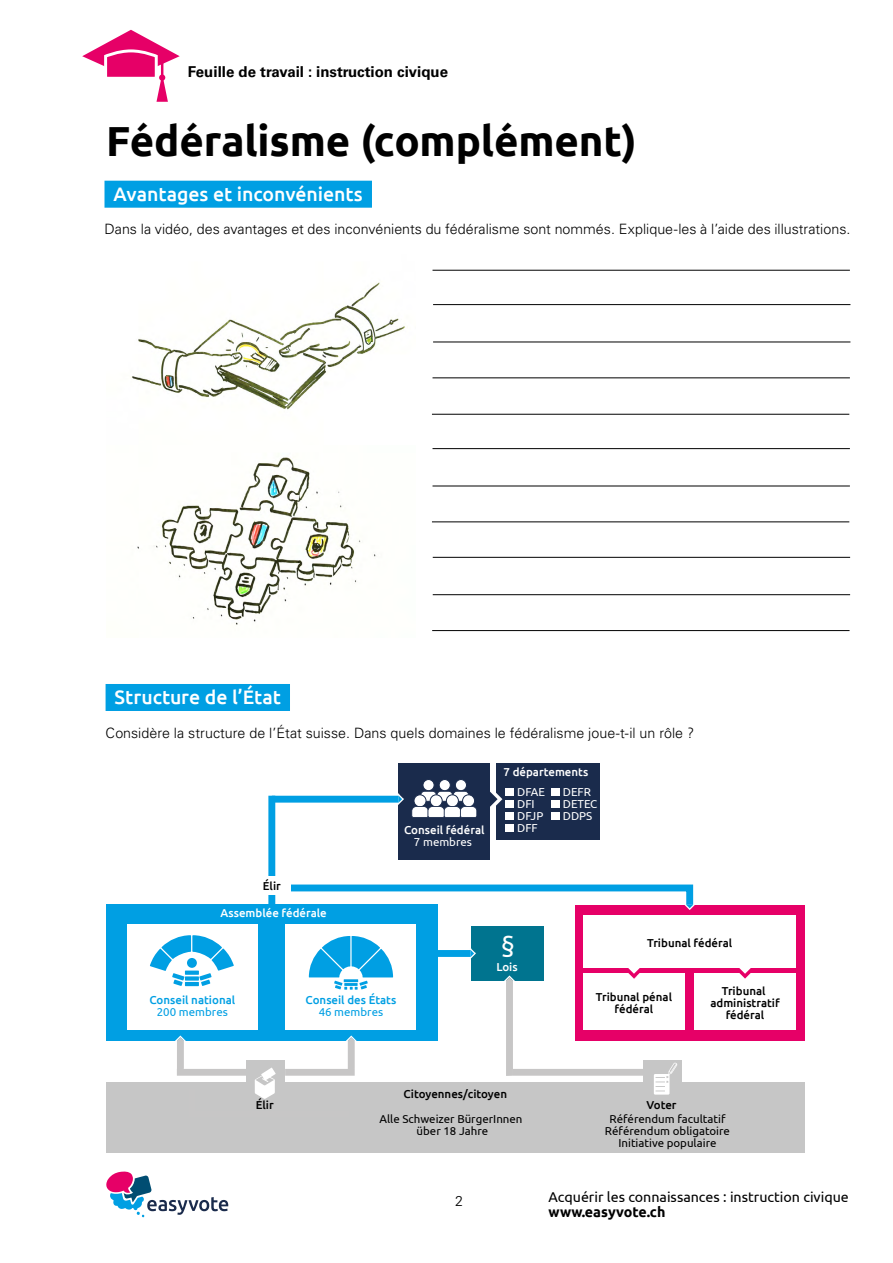
<style>
.page{position:relative;width:893px;height:1263px;background:#fff}
.page>*{position:absolute;margin:0;border:0;box-sizing:border-box;transform-origin:0 0}
.t1{font:700 42px "Ubuntu";letter-spacing:-.005em;color:#000}
.t2{font:26.25px "Ubuntu";color:#fff}
.t3{font:500 19.5px "Ubuntu";letter-spacing:-.005em;color:#fff}
.t4{font:700 15px "Univers LT Std";color:#000}
.t5{font:300 14.25px "Univers LT Std";color:#000}
.t6{font:14.25px "Ubuntu";color:#000}
.t7{font:700 14.25px "Ubuntu";color:#000}
.t8{font:11.55px/12px "Ubuntu";color:#000;text-align:center}
.t9{font:500 11.55px/12px "Ubuntu";color:#000;text-align:center}
.t10{font:500 11.55px "Ubuntu";color:#fff}
.t11{font:11.55px/12px "Ubuntu";color:#fff}
.t12{font:500 11.55px "Ubuntu";color:#009fe3}
.t13{font:11.55px "Ubuntu";color:#009fe3}
</style>
<div class="page">
<svg style="left:106px;top:1171px;width:122px;height:46px"></svg>
<svg style="left:82px;top:30px;width:98px;height:72px"></svg>
<hr style="left:433px;top:304px;width:417px;height:1px;background:#000">
<hr style="left:432px;top:270px;width:418px;height:1px;background:#000">
<hr style="left:433px;top:342px;width:417px;height:1px;background:#000">
<hr style="left:432px;top:378px;width:418px;height:1px;background:#000">
<hr style="left:432px;top:448px;width:418px;height:1px;background:#000">
<hr style="left:432px;top:414px;width:417px;height:1px;background:#000">
<hr style="left:432px;top:486px;width:418px;height:1px;background:#000">
<hr style="left:432px;top:522px;width:417px;height:1px;background:#000">
<hr style="left:433px;top:557px;width:417px;height:1px;background:#000">
<hr style="left:433px;top:594px;width:417px;height:1px;background:#000">
<hr style="left:432px;top:630px;width:417px;height:1px;background:#000">
<div style="left:104px;top:181px;width:268px;height:27px;background:#009fe3"></div>
<img style="left:131px;top:282px;width:274px;height:343px">
<div style="left:106px;top:684px;width:184px;height:27px;background:#009fe3"></div>
<div style="left:470px;top:926px;width:73px;height:54px;background:#00748f"></div>
<div style="left:496px;top:763px;width:104px;height:77px;background:#1a2b4c"></div>
<svg style="left:490px;top:791px;width:12px;height:16px"></svg>
<div style="left:106px;top:904px;width:331px;height:137px;background:#009fe3"></div>
<div style="left:399px;top:763px;width:91px;height:97px;background:#1a2b4c"></div>
<div style="left:285px;top:924px;width:131px;height:105px;background:#fff"></div>
<div style="left:127px;top:924px;width:131px;height:105px;background:#fff"></div>
<div style="left:575px;top:905px;width:230px;height:136px;background:#e60067"></div>
<div style="left:583px;top:973px;width:102px;height:56px;background:#fff"></div>
<div style="left:694px;top:973px;width:102px;height:56px;background:#fff"></div>
<svg style="left:739px;top:968px;width:12px;height:11px"></svg>
<div style="left:583px;top:915px;width:213px;height:53px;background:#fff"></div>
<svg style="left:150px;top:935px;width:84px;height:51px"></svg>
<svg style="left:309px;top:936px;width:84px;height:54px"></svg>
<div style="left:423px;top:779px;width:11px;height:12px;background:#fff;border:1px solid #1a2b4c;border-radius:50%"></div>
<div style="left:439px;top:779px;width:12px;height:12px;background:#fff;border:1px solid #1a2b4c;border-radius:50%"></div>
<div style="left:455px;top:779px;width:12px;height:12px;background:#fff;border:1px solid #1a2b4c;border-radius:50%"></div>
<svg style="left:411px;top:791px;width:66px;height:27px"></svg>
<div style="left:106px;top:1082px;width:699px;height:70px;background:#c6c6c6"></div>
<svg style="left:470px;top:947px;width:6px;height:13px"></svg>
<svg style="left:397px;top:792px;width:7px;height:14px"></svg>
<div style="left:434px;top:950px;width:37px;height:7px;background:#009fe3"></div>
<svg style="left:275px;top:884px;width:420px;height:28px"></svg>
<div style="left:643px;top:1060px;width:39px;height:22px;background:#c6c6c6"></div>
<div style="left:268px;top:796px;width:7px;height:111px;background:#009fe3"></div>
<div style="left:272px;top:796px;width:127px;height:7px;background:#009fe3"></div>
<div style="left:252px;top:876px;width:39px;height:18px;background:#fff"></div>
<div style="left:505px;top:788px;width:9px;height:8px;background:#fff"></div>
<div style="left:505px;top:800px;width:9px;height:8px;background:#fff"></div>
<div style="left:551px;top:800px;width:8px;height:8px;background:#fff"></div>
<div style="left:551px;top:788px;width:8px;height:8px;background:#fff"></div>
<div style="left:505px;top:812px;width:9px;height:8px;background:#fff"></div>
<div style="left:551px;top:812px;width:8px;height:8px;background:#fff"></div>
<div style="left:505px;top:824px;width:9px;height:8px;background:#fff"></div>
<svg style="left:175px;top:1035px;width:182px;height:64px"></svg>
<svg style="left:503px;top:961px;width:174px;height:133px"></svg>
<p class="t4" style="left:188px;top:63px;width:262px">Feuille de travail : instruction civique</p>
<h1 class="t1" style="left:106px;top:115px;width:532px">Fédéralisme (complément)</h1>
<h3 class="t3" style="left:114px;top:182px;width:251px">Avantages et inconvénients</h3>
<p class="t5" style="left:104px;top:220px;width:747px">Dans la vidéo, des avantages et des inconvénients du fédéralisme sont nommés. Explique-les à l’aide des illustrations.</p>
<h3 class="t3" style="left:115px;top:685px;width:168px">Structure de l’État</h3>
<p class="t5" style="left:106px;top:724px;width:590px">Considère la structure de l’État suisse. Dans quels domaines le fédéralisme joue-t-il un rôle ?</p>
<p class="t10" style="left:404px;top:822px;width:82px">Conseil fédéral</p>
<p class="t11" style="left:414px;top:835px;width:60px">7 membres</p>
<p class="t10" style="left:503px;top:764px;width:86px">7 départements</p>
<p class="t11" style="left:517px;top:786px;width:30px">DFAE<br>DFI<br>DFJP<br>DFF</p>
<p class="t11" style="left:563px;top:786px;width:36px">DEFR<br>DETEC<br>DDPS</p>
<p class="t9" style="left:263px;top:879px;width:19px">Élir</p>
<p class="t10" style="left:221px;top:906px;width:108px">Assemblée fédérale</p>
<p class="t12" style="left:149px;top:992px;width:87px">Conseil national</p>
<p class="t13" style="left:157px;top:1004px;width:73px">200 membres</p>
<p class="t12" style="left:306px;top:992px;width:92px">Conseil des États</p>
<p class="t13" style="left:319px;top:1004px;width:66px">46 membres</p>
<h2 class="t2" style="left:501px;top:929px;width:14px">§</h2>
<p class="t10" style="left:496px;top:959px;width:23px">Lois</p>
<p class="t9" style="left:647px;top:936px;width:87px">Tribunal fédéral</p>
<p class="t9" style="left:596px;top:991px;width:78px">Tribunal pénal fédéral</p>
<p class="t9" style="left:710px;top:984px;width:71px">Tribunal administratif fédéral</p>
<p class="t9" style="left:403px;top:1087px;width:105px">Citoyennes/citoyen</p>
<p class="t9" style="left:256px;top:1099px;width:19px">Élir</p>
<p class="t9" style="left:646px;top:1099px;width:32px">Voter</p>
<p class="t8" style="left:380px;top:1112px;width:145px">Alle Schweizer BürgerInnen über 18 Jahre</p>
<p class="t8" style="left:605px;top:1112px;width:127px">Référendum facultatif<br>Référendum obligatoire<br>Initiative populaire</p>
<p class="t5" style="left:455px;top:1192px;width:9px">2</p>
<p class="t6" style="left:549px;top:1189px;width:302px">Acquérir les connaissances : instruction civique</p>
<p class="t7" style="left:549px;top:1204px;width:118px">www.easyvote.ch</p>
</div>
